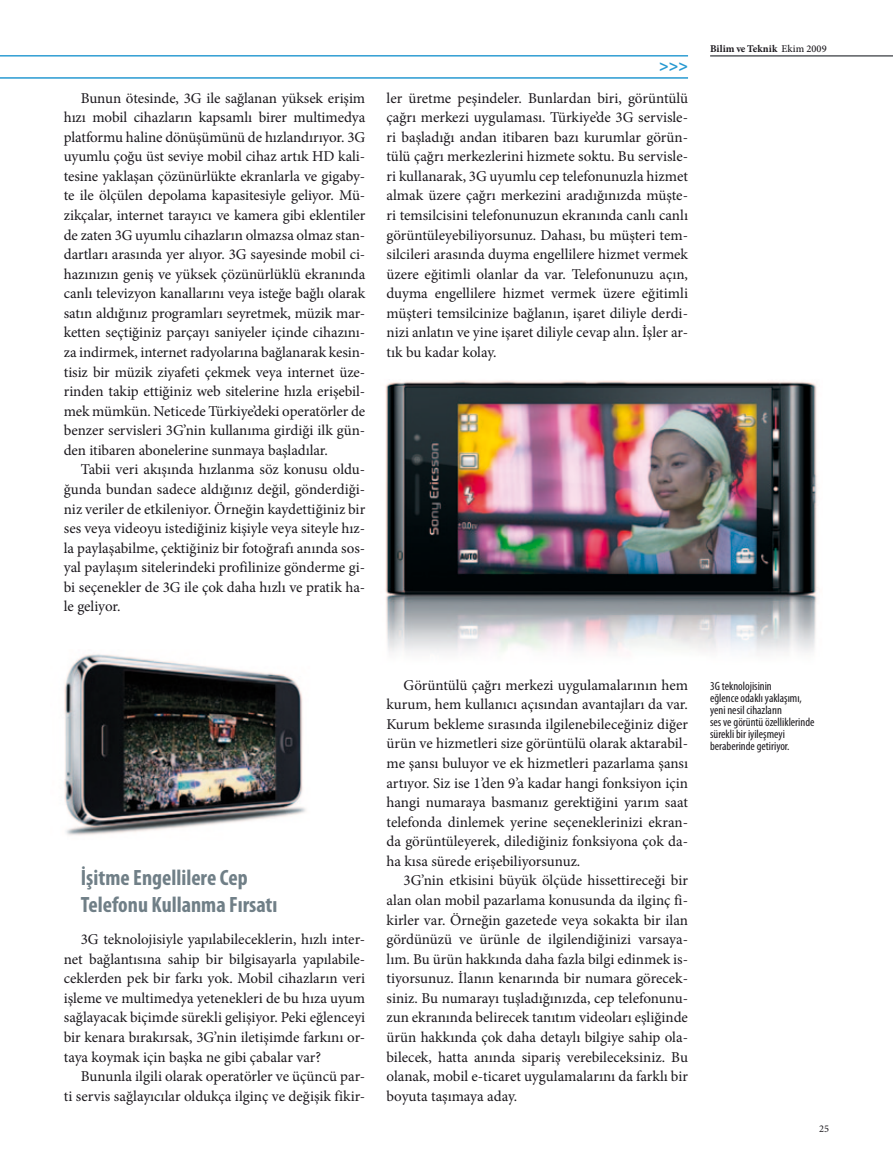
<style>
.page{position:relative;width:893px;height:1170px;background:#fff}
.page>*{position:absolute;margin:0;border:0;box-sizing:border-box;transform-origin:0 0}
.t1{font:700 condensed 22.2px/26.7px "Myriad Pro";color:#707f87}
.t2{font:700 16.2px "Myriad Pro";color:#2699d1}
.t3{font:15px/19.5px "Minion Pro";color:#1a171c;text-align:justify}
.t4{font:condensed 12px/12px "Myriad Pro";color:#1a171c}
.t5{font:700 10.35px "Minion Pro";letter-spacing:.005em;color:#1a171c}
.t6{font:10.35px "Minion Pro";color:#1a171c}
.s1{font-weight:500}
</style>
<div class="page">
<hr style="left:0;top:78px;width:688px;height:1px;background:#2699d1">
<hr style="left:0;top:56px;width:688px;height:1px;background:#2699d1">
<hr style="left:710px;top:56px;width:183px;height:1px;background:#070c12">
<img style="left:385px;top:380px;width:433px;height:273px">
<img style="left:64px;top:654px;width:242px;height:182px">
<p class="t3" style="left:64px;top:88px;width:303px;text-indent:17px">Bunun ötesinde, 3G ile sağlanan yüksek erişim hızı mobil cihazların kapsamlı birer multimedya platformu haline dönüşümünü de hızlandırıyor. 3G uyumlu çoğu üst seviye mobil cihaz artık HD kali&shy;tesine yaklaşan çözünürlükte ekranlarla ve gigaby&shy;te ile ölçülen depolama kapasitesiyle geliyor. Mü&shy;zikçalar, internet tarayıcı ve kamera gibi eklentiler de zaten 3G uyumlu cihazların olmazsa olmaz stan&shy;dartları arasında yer alıyor. 3G sayesinde mobil ci&shy;hazınızın geniş ve yüksek çözünürlüklü ekranında canlı televizyon kanallarını veya isteğe bağlı olarak satın aldığınız programları seyretmek, müzik mar&shy;ketten seçtiğiniz parçayı saniyeler içinde cihazını&shy;za indirmek, internet radyolarına bağlanarak kesin&shy;tisiz bir müzik ziyafeti çekmek veya internet üze&shy;rinden takip ettiğiniz web sitelerine hızla erişebil&shy;mek mümkün. Neticede Türkiye’deki operatörler de benzer servisleri 3G’nin kullanıma girdiği ilk gün&shy;den itibaren abonelerine sunmaya başladılar.</p>
<p class="t3" style="left:64px;top:460px;width:303px;text-indent:17px">Tabii veri akışında hızlanma söz konusu oldu&shy;ğunda bundan sadece aldığınız değil, gönderdiği&shy;niz veriler de etkileniyor. Örneğin kaydettiğiniz bir ses veya videoyu istediğiniz kişiyle veya siteyle hız&shy;la paylaşabilme, çektiğiniz bir fotoğrafı anında sos&shy;yal paylaşım sitelerindeki profilinize gönderme gi&shy;bi seçenekler de 3G ile çok daha hızlı ve pratik ha&shy;le geliyor.</p>
<p class="t2" style="left:659px;top:55px;width:30px">&gt;&gt;&gt;</p>
<p class="t3" style="left:387px;top:88px;width:303px">ler üretme peşindeler. Bunlardan biri, görüntülü çağrı merkezi uygulaması. Türkiye’de 3G servisle&shy;ri başladığı andan itibaren bazı kurumlar görün&shy;tülü çağrı merkezlerini hizmete soktu. Bu servisle&shy;ri kullanarak, 3G uyumlu cep telefonunuzla hizmet almak üzere çağrı merkezini aradığınızda müşte&shy;ri temsilcisini telefonunuzun ekranında canlı canlı görüntüleyebiliyorsunuz. Dahası, bu müşteri tem&shy;silcileri arasında duyma engellilere hizmet vermek üzere eğitimli olanlar da var. Telefonunuzu açın, duyma engellilere hizmet vermek üzere eğitimli müşteri temsilcinize bağlanın, işaret diliyle derdi&shy;nizi anlatın ve yine işaret diliyle cevap alın. İşler ar&shy;tık bu kadar kolay.</p>
<p class="t5" style="left:710px;top:41px;width:118px">Bilim ve Teknik <span class="s1">Ekim 2009</span></p>
<h1 class="t1" style="left:81px;top:864px;width:198px">İşitme Engellilere Cep<br>Telefonu Kullanma Fırsatı</h1>
<p class="t3" style="left:64px;top:929px;width:303px;text-indent:17px">3G teknolojisiyle yapılabileceklerin, hızlı inter&shy;net bağlantısına sahip bir bilgisayarla yapılabile&shy;ceklerden pek bir farkı yok. Mobil cihazların veri işleme ve multimedya yetenekleri de bu hıza uyum sağlayacak biçimde sürekli gelişiyor. Peki eğlenceyi bir kenara bırakırsak, 3G’nin iletişimde farkını or&shy;taya koymak için başka ne gibi çabalar var?</p>
<p class="t3" style="left:64px;top:1066px;width:303px;text-align:right">Bununla ilgili olarak operatörler ve üçüncü par-<br>ti servis sağlayıcılar oldukça ilginç ve değişik fikir-</p>
<p class="t3" style="left:387px;top:675px;width:303px;text-indent:17px">Görüntülü çağrı merkezi uygulamalarının hem kurum, hem kullanıcı açısından avantajları da var.<br>Kurum bekleme sırasında ilgilenebileceğiniz diğer ürün ve hizmetleri size görüntülü olarak aktarabil&shy;me şansı buluyor ve ek hizmetleri pazarlama şansı artıyor. Siz ise 1’den 9’a kadar hangi fonksiyon için hangi numaraya basmanız gerektiğini yarım saat telefonda dinlemek yerine seçeneklerinizi ekran&shy;da görüntüleyerek, dilediğiniz fonksiyona çok da&shy;ha kısa sürede erişebiliyorsunuz.</p>
<p class="t3" style="left:387px;top:870px;width:303px;text-indent:17px">3G’nin etkisini büyük ölçüde hissettireceği bir alan olan mobil pazarlama konusunda da ilginç fi&shy;kirler var. Örneğin gazetede veya sokakta bir ilan gördünüzü ve ürünle de ilgilendiğinizi varsaya&shy;lım. Bu ürün hakkında daha fazla bilgi edinmek is&shy;tiyorsunuz. İlanın kenarında bir numara görecek&shy;siniz. Bu numarayı tuşladığınızda, cep telefonunu&shy;zun ekranında belirecek tanıtım videoları eşliğinde ürün hakkında çok daha detaylı bilgiye sahip ola&shy;bilecek, hatta anında sipariş verebileceksiniz. Bu olanak, mobil e-ticaret uygulamalarını da farklı bir boyuta taşımaya aday.</p>
<p class="t4" style="left:710px;top:680px;width:106px">3G teknolojisinin<br>eğlence odaklı yaklaşımı, yeni nesil cihazların<br>ses ve görüntü özelliklerinde sürekli bir iyileşmeyi beraberinde getiriyor.</p>
<p class="t6" style="left:819px;top:1121px;width:11px">25</p>
</div>
